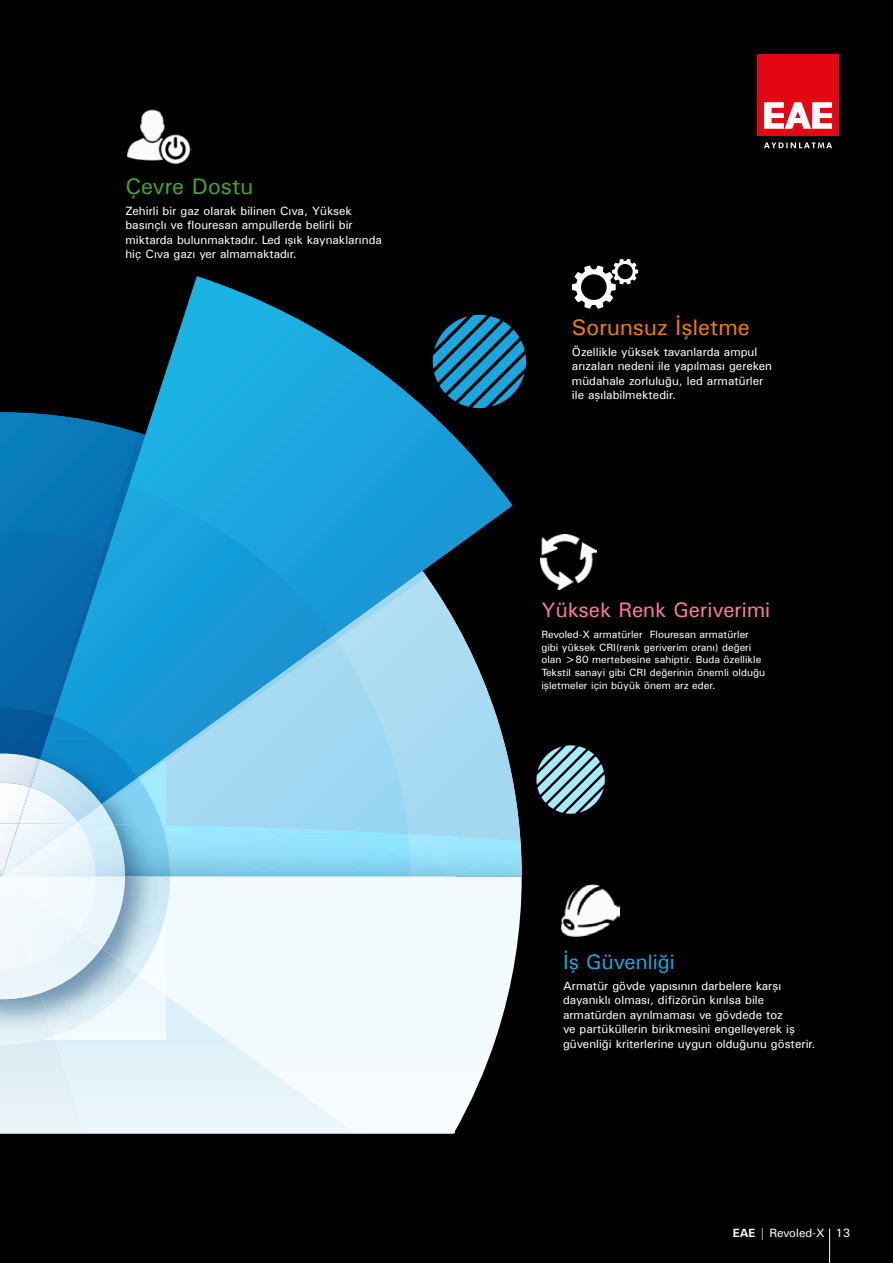
<style>
.page{position:relative;width:893px;height:1263px;background:#fff}
.page>*{position:absolute;margin:0;border:0;box-sizing:border-box;transform-origin:0 0}
.t1{font:22.5px "Univers";color:#ef7d00}
.t2{font:22.5px "Univers";color:#3fa535}
.t3{font:21px "Univers";color:#fa7a9f}
.t4{font:21px "Univers";color:#1aa6de}
.t5{font:12px/14.4px "Univers";color:#fff}
.t6{font:10.5px/12.6px "Univers";color:#fff}
.s1{font-weight:700}
</style>
<div class="page">
<div style="left:0;top:1133px;width:893px;height:130px;background:#000"></div>
<div style="left:455px;top:0;width:438px;height:1209px;background:#000"></div>
<div style="left:0;top:0;width:893px;height:641px;background:#000"></div>
<hr style="left:829px;top:1228px;width:1px;height:35px;background:#fff">
<svg style="left:512px;top:329px;width:14px;height:66px"></svg>
<svg style="left:536px;top:745px;width:69px;height:69px"></svg>
<div style="left:757px;top:54px;width:82px;height:82px;background:#e30613"></div>
<svg style="left:764px;top:102px;width:68px;height:27px"></svg>
<svg style="left:764px;top:142px;width:68px;height:6px"></svg>
<svg style="left:572px;top:259px;width:66px;height:50px"></svg>
<img style="left:127px;top:109px;width:65px;height:56px">
<img style="left:540px;top:534px;width:57px;height:56px">
<img style="left:562px;top:885px;width:58px;height:52px">
<svg style="left:166px;top:876px;width:356px;height:258px"></svg>
<svg style="left:145px;top:276px;width:367px;height:295px"></svg>
<svg style="left:145px;top:487px;width:188px;height:251px;background:#19a1db"></svg>
<svg style="left:409px;top:577px;width:111px;height:257px"></svg>
<div style="left:166px;top:761px;width:243px;height:63px;background:#a0d8f2"></div>
<svg style="left:166px;top:571px;width:261px;height:190px;background:#a5d9f0"></svg>
<img style="left:166px;top:571px;width:256px;height:186px">
<img style="left:411px;top:834px;width:111px;height:42px">
<img style="left:145px;top:824px;width:266px;height:52px">
<img style="left:166px;top:877px;width:4px;height:37px">
<img style="left:166px;top:839px;width:4px;height:37px">
<img style="left:145px;top:738px;width:21px;height:19px">
<img style="left:145px;top:757px;width:21px;height:20px">
<img style="left:162px;top:825px;width:4px;height:14px">
<img style="left:125px;top:876px;width:41px;height:99px">
<img style="left:101px;top:948px;width:37px;height:45px">
<img style="left:145px;top:779px;width:17px;height:46px">
<svg style="left:0;top:993px;width:356px;height:141px"></svg>
<img style="left:96px;top:883px;width:29px;height:65px">
<img style="left:0;top:970px;width:40px;height:29px">
<img style="left:31px;top:931px;width:70px;height:62px">
<img style="left:2px;top:883px;width:76px;height:82px">
<svg style="left:0;top:412px;width:145px;height:471px;background:#2e8fc4"></svg>
<img style="left:2px;top:824px;width:74px;height:52px">
<h1 class="t2" style="left:125px;top:172px;width:129px">Çevre Dostu</h1>
<p class="t5" style="left:125px;top:203px;width:258px">Zehirli bir gaz olarak bilinen Cıva, Yüksek basınçlı ve flouresan ampullerde belirli bir miktarda bulunmaktadır. Led ışık kaynaklarında hiç Cıva gazı yer almamaktadır.</p>
<h1 class="t1" style="left:572px;top:313px;width:180px">Sorunsuz İşletme</h1>
<p class="t5" style="left:572px;top:345px;width:202px">Özellikle yüksek tavanlarda ampul arızaları nedeni ile yapılması gereken müdahale zorluluğu, led armatürler ile aşılabilmektedir.</p>
<h2 class="t3" style="left:541px;top:597px;width:230px">Yüksek Renk Geriverimi</h2>
<p class="t6" style="left:541px;top:628px;width:225px">Revoled-X armatürler Flouresan armatürler gibi yüksek CRI(renk geriverim oranı) değeri olan &gt;80 mertebesine sahiptir. Buda özellikle Tekstil sanayi gibi CRI değerinin önemli olduğu işletmeler için büyük önem arz eder.</p>
<h2 class="t4" style="left:563px;top:949px;width:113px">İş Güvenliği</h2>
<p class="t5" style="left:563px;top:978px;width:254px">Armatür gövde yapısının darbelere karşı dayanıklı olması, difizörün kırılsa bile armatürden ayrılmaması ve gövdede toz<br>ve partüküllerin birikmesini engelleyerek iş güvenliği kriterlerine uygun olduğunu gösterir.</p>
<p class="t5" style="left:733px;top:1225px;width:119px"><span class="s1">EAE</span> | Revoled-X 13</p>
</div>
